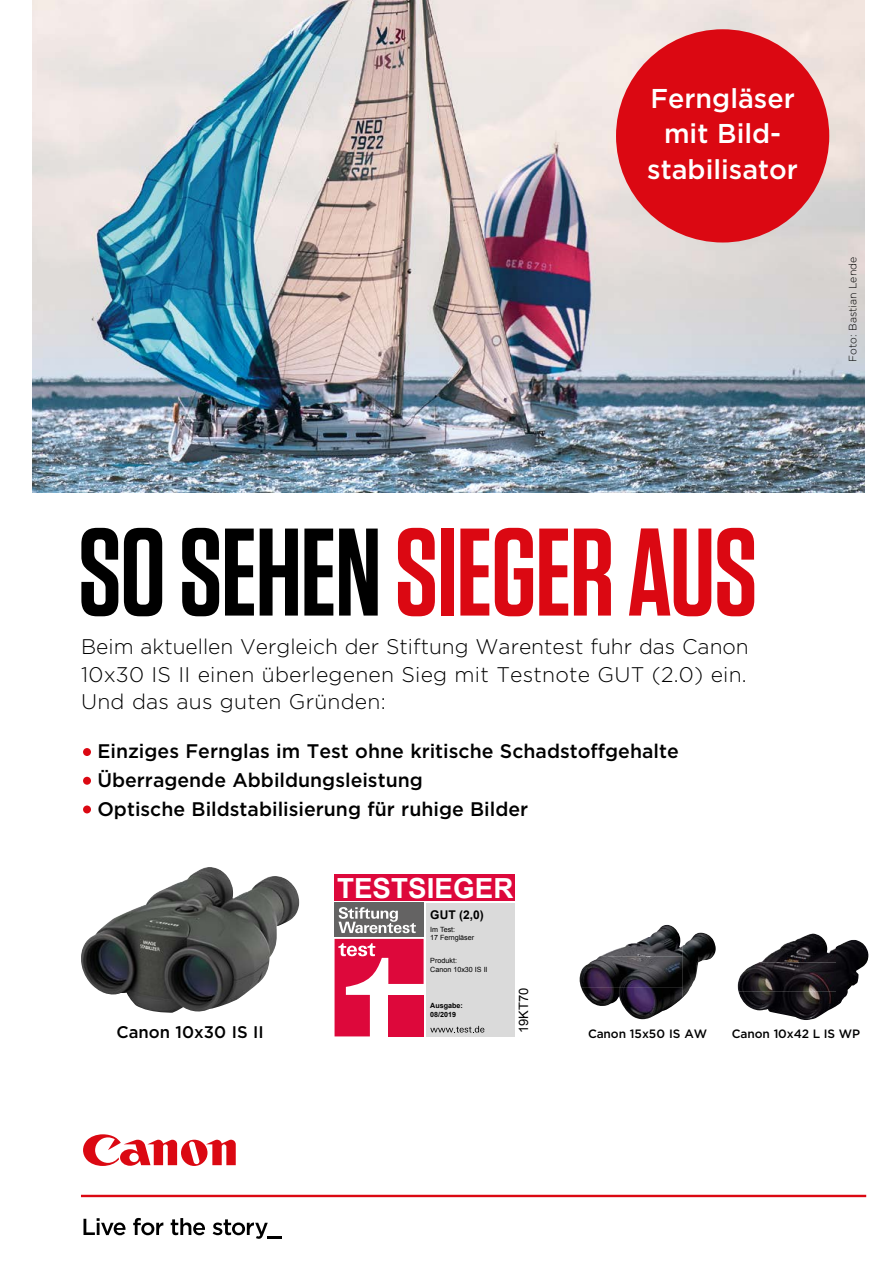
<style>
.page{position:relative;width:893px;height:1263px;background:#fff}
.page>*{position:absolute;margin:0;border:0;box-sizing:border-box;transform-origin:0 0}
.t1{font:600 124.2px "Tungsten";letter-spacing:-.01em;color:#db0812}
.t2{font:700 27.75px "Arial";letter-spacing:.005em;color:#fff}
.t3{font:500 27.15px/35.1px "Gotham";color:#fff;text-align:center}
.t4{font:300 21.15px/27.2px "Gotham";letter-spacing:.01em;color:#000;text-align:justify}
.t5{font:500 19.65px/28.7px "Gotham";color:#000}
.t6{font:500 16.8px "Gotham";color:#000}
.t7{font:12.9px "Arial";color:#000}
.t8{font:500 12.15px "Gotham";letter-spacing:-.01em;color:#000}
.t9{font:700 12px "Arial";color:#000}
.t10{font:300 10.65px "Gotham";color:#000}
.t11{font:7.2px/8.6px "Arial";color:#000}
.t12{font:700 7.2px/8.6px "Arial";color:#000}
.s1{color:#000}
</style>
<div class="page">
<svg style="left:83px;top:1134px;width:153px;height:32px"></svg>
<hr style="left:81px;top:1195px;width:785px;height:2px;background:#db0812">
<svg style="left:83px;top:1218px;width:43px;height:17px"></svg>
<svg style="left:133px;top:1218px;width:30px;height:17px"></svg>
<svg style="left:171px;top:1218px;width:34px;height:17px"></svg>
<svg style="left:213px;top:1219px;width:55px;height:20px"></svg>
<hr style="left:267px;top:1236px;width:14px;height:3px;background:#000">
<img style="left:33px;top:0;width:831px;height:493px">
<img style="left:81px;top:867px;width:218px;height:146px">
<img style="left:601px;top:925px;width:82px;height:31px">
<img style="left:683px;top:933px;width:33px;height:64px">
<img style="left:579px;top:956px;width:104px;height:32px">
<img style="left:581px;top:988px;width:102px;height:31px">
<div style="left:83px;top:748px;width:8px;height:8px;background:#db0812;border-radius:50%"></div>
<div style="left:83px;top:777px;width:8px;height:8px;background:#db0812;border-radius:50%"></div>
<div style="left:83px;top:805px;width:8px;height:8px;background:#db0812;border-radius:50%"></div>
<img style="left:761px;top:934px;width:75px;height:28px">
<img style="left:836px;top:940px;width:32px;height:66px">
<img style="left:738px;top:962px;width:98px;height:58px">
<div style="left:616px;top:29px;width:213px;height:213px;background:#db0812;border-radius:50%"></div>
<div style="left:334px;top:874px;width:181px;height:27px;background:#dd083b"></div>
<div style="left:426px;top:903px;width:89px;height:133px;background:#dadada"></div>
<div style="left:335px;top:903px;width:89px;height:34px;background:#646363"></div>
<svg style="left:338px;top:907px;width:78px;height:26px"></svg>
<svg style="left:335px;top:939px;width:89px;height:97px"></svg>
<svg style="left:430px;top:1026px;width:54px;height:6px"></svg>
<p class="t3" style="left:647px;top:81px;width:152px">Ferngläser mit Bild&shy;stabilisator</p>
<p class="t10" style="left:846px;top:362px;width:107px;rotate:-90deg">Foto: Bastian Lende</p>
<p class="t1" style="left:78px;top:507px;width:681px"><span class="s1">SO SEHEN</span> SIEGER AUS</p>
<p class="t4" style="left:81px;top:633px;width:669px">Beim aktuellen Vergleich der Stiftung Warentest fuhr das Canon 10x30 IS II einen überlegenen Sieg mit Testnote GUT (2.0) ein.<br>Und das aus guten Gründen:</p>
<p class="t5" style="left:97px;top:737px;width:583px">Einziges Fernglas im Test ohne kritische Schadstoffgehalte<br>Überragende Abbildungsleistung<br>Optische Bildstabilisierung für ruhige Bilder</p>
<p class="t2" style="left:337px;top:870px;width:178px">TESTSIEGER</p>
<p class="t9" style="left:430px;top:907px;width:55px">GUT (2,0)</p>
<p class="t11" style="left:430px;top:925px;width:45px">Im Test:<br>17 Ferngläser</p>
<p class="t11" style="left:430px;top:957px;width:59px">Produkt:<br>Canon 10x30 IS II</p>
<p class="t12" style="left:430px;top:1002px;width:34px">Ausgabe:<br>08/2019</p>
<p class="t7" style="left:515px;top:1033px;width:47px;rotate:-90deg">19KT70</p>
<p class="t6" style="left:116px;top:1021px;width:149px">Canon 10x30 IS II</p>
<p class="t8" style="left:588px;top:1025px;width:121px">Canon 15x50 IS AW</p>
<p class="t8" style="left:732px;top:1025px;width:130px">Canon 10x42 L IS WP</p>
</div>
